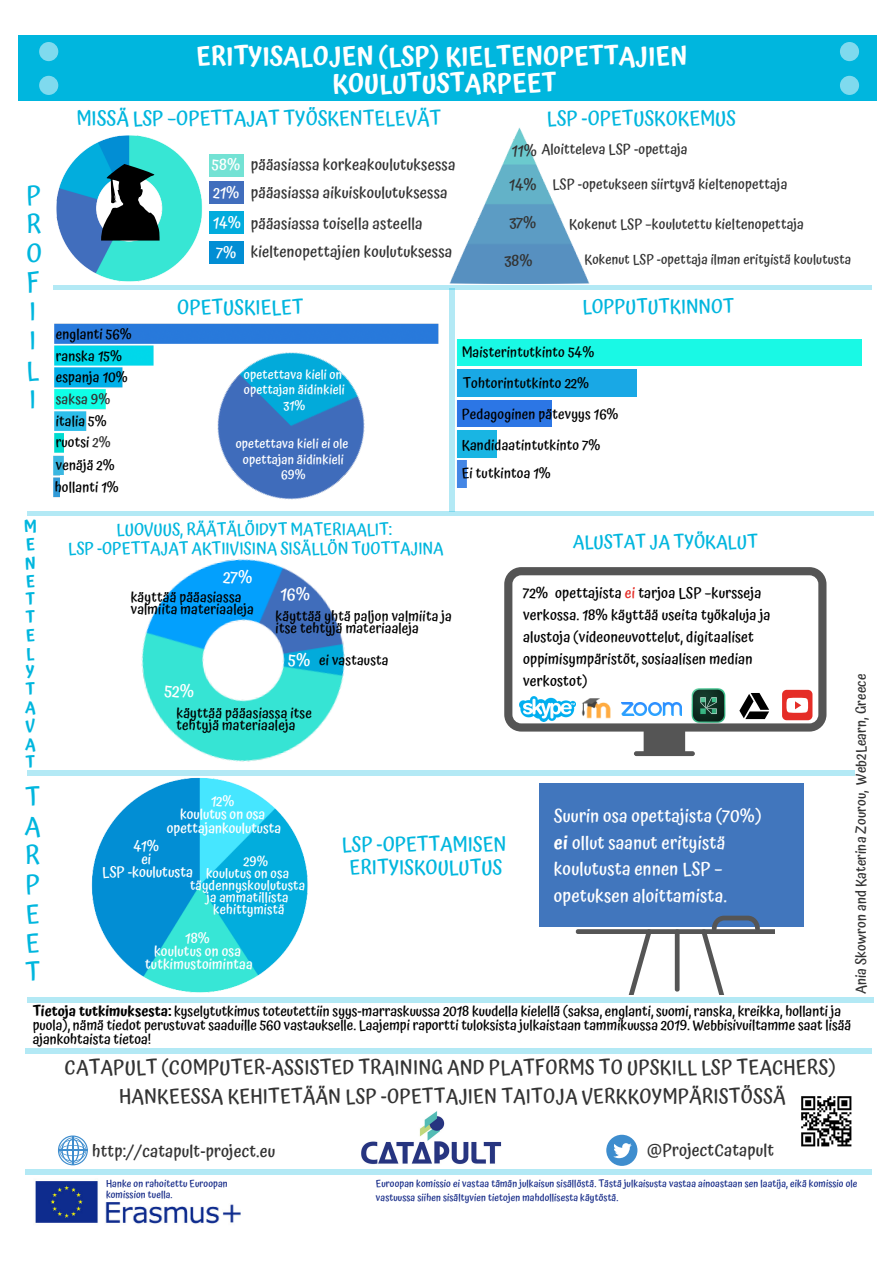
<style>
.page{position:relative;width:894px;height:1264px;background:#fff}
.page>*{position:absolute;margin:0;border:0;box-sizing:border-box;transform-origin:0 0}
.t1{font:600 25.5px/27.6px "Atma";color:#fff;text-align:center}
.t2{font:500 25.5px/29.1px "Atma";color:#00b6de}
.t3{font:500 19.8px/29.4px "Atma";letter-spacing:.01em;color:#333;text-align:center}
.t4{font:500 19.8px/22.4px "Atma";color:#00b6de;text-align:center}
.t5{font:500 19.2px "Atma";color:#00b6de}
.t6{font:500 18.45px "Atma";color:#00b6de}
.t7{font:500 18px/26.7px "Atma";letter-spacing:.01em;color:#fff}
.t8{font:500 17.85px "Atma";letter-spacing:.01em;color:#fff}
.t9{font:500 16.95px "Atma";letter-spacing:.01em;color:#333}
.t10{font:500 16.95px "Atma";color:#fff}
.t11{font:500 16.5px/18.9px "Atma";color:#00b6de;text-align:center}
.t12{font:600 16.2px/18.1px "Atma";color:#00b6de}
.t13{font:500 15.6px "Atma";letter-spacing:.01em;color:#333}
.t14{font:500 15.6px/29.7px "Atma";color:#fff;text-align:justify}
.t15{font:500 14.7px/22px "Atma";letter-spacing:.01em;color:#000}
.t16{font:500 14.55px "Atma";color:#fff}
.t17{font:500 14.1px/12.1px "Atma";letter-spacing:.01em;color:#000}
.t18{font:500 14.1px "Atma";letter-spacing:.01em;color:#333}
.t19{font:500 14.1px/13px "Atma";color:#fff;text-align:center}
.t20{font:500 13.5px "Atma";letter-spacing:.01em;color:#fff}
.t21{font:500 13.5px "Atma";letter-spacing:.01em;color:#333}
.t22{font:500 12.9px/15.5px "Atma";letter-spacing:.01em;color:#fff;text-align:center}
.t23{font:500 9.9px/14.4px "Atma";letter-spacing:.01em;color:#162b88}
.s1{font-size:15.6px}
.s2{color:#333}
.s3{font-size:16.95px;color:#fff}
.s4{color:#e52d27}
.s5{font-weight:600}
</style>
<div class="page">
<div style="left:18px;top:35px;width:858px;height:66px;background:#00b6de"></div>
<img style="left:56px;top:135px;width:146px;height:147px">
<svg style="left:101px;top:164px;width:59px;height:76px"></svg>
<div style="left:209px;top:154px;width:35px;height:23px;background:#73e2d4"></div>
<div style="left:209px;top:182px;width:35px;height:22px;background:#416ebd"></div>
<div style="left:209px;top:211px;width:35px;height:22px;background:#02acdd"></div>
<div style="left:209px;top:241px;width:35px;height:23px;background:#028ed4"></div>
<div style="left:54px;top:285px;width:817px;height:5px;background:#b3e9f5"></div>
<img style="left:54px;top:323px;width:385px;height:130px">
<img style="left:449px;top:127px;width:141px;height:156px">
<img style="left:141px;top:559px;width:228px;height:217px">
<img style="left:85px;top:775px;width:233px;height:218px">
<div style="left:539px;top:783px;width:264px;height:143px;background:#4176bd"></div>
<svg style="left:575px;top:915px;width:198px;height:79px"></svg>
<div style="left:39px;top:76px;width:19px;height:19px;background:#7fdaee;border-radius:50%"></div>
<svg style="left:839px;top:76px;width:19px;height:19px"></svg>
<svg style="left:839px;top:42px;width:19px;height:19px"></svg>
<div style="left:39px;top:42px;width:19px;height:19px;background:#7fdaee;border-radius:50%"></div>
<svg style="left:58px;top:1135px;width:30px;height:30px"></svg>
<div style="left:606px;top:1134px;width:31px;height:31px;background:#3e8dce;border-radius:50%"></div>
<svg style="left:613px;top:1143px;width:18px;height:15px"></svg>
<div style="left:25px;top:1169px;width:846px;height:6px;background:#b3e9f5"></div>
<img style="left:53px;top:455px;width:11px;height:43px">
<div style="left:64px;top:432px;width:20px;height:43px;background:#fff"></div>
<img style="left:184px;top:323px;width:213px;height:193px">
<img style="left:801px;top:1096px;width:51px;height:51px">
<div style="left:449px;top:289px;width:6px;height:223px;background:#b3e9f5"></div>
<svg style="left:572px;top:731px;width:184px;height:25px"></svg>
<img style="left:35px;top:1181px;width:206px;height:43px">
<svg style="left:504px;top:567px;width:322px;height:164px"></svg>
<img style="left:519px;top:696px;width:56px;height:25px">
<div style="left:781px;top:690px;width:31px;height:30px;background:#e52d27;border-radius:5px"></div>
<svg style="left:786px;top:697px;width:21px;height:15px"></svg>
<img style="left:579px;top:691px;width:34px;height:34px">
<svg style="left:739px;top:693px;width:30px;height:26px"></svg>
<img style="left:621px;top:702px;width:60px;height:13px">
<div style="left:26px;top:1048px;width:845px;height:5px;background:#b3e9f5"></div>
<img style="left:361px;top:1111px;width:140px;height:53px">
<img style="left:456px;top:339px;width:405px;height:149px">
<div style="left:636px;top:369px;width:105px;height:30px;background:#fff"></div>
<div style="left:552px;top:400px;width:77px;height:30px;background:#fff"></div>
<div style="left:497px;top:430px;width:46px;height:30px;background:#fff"></div>
<hr style="left:27px;top:511px;width:846px;height:4px;background:#b3e9f5">
<div style="left:27px;top:770px;width:827px;height:5px;background:#b3e9f5"></div>
<div style="left:27px;top:997px;width:846px;height:5px;background:#b3e9f5"></div>
<img style="left:691px;top:687px;width:34px;height:43px">
<div style="left:60px;top:475px;width:16px;height:22px;background:#fff"></div>
<div style="left:105px;top:1176px;width:149px;height:25px;background:#fff"></div>
<h1 class="t1" style="left:196px;top:42px;width:492px">ERITYISALOJEN (LSP) KIELTENOPETTAJIEN<br>KOULUTUSTARPEET</h1>
<h2 class="t4" style="left:76px;top:107px;width:366px">MISSÄ LSP –OPETTAJAT TYÖSKENTELEVÄT</h2>
<h2 class="t4" style="left:547px;top:107px;width:190px">LSP -OPETUSKOKEMUS</h2>
<h1 class="t2" style="left:27px;top:181px;width:17px">P<br>R<br>O<br>F<br>I<br>I<br>L<br>I</h1>
<p class="t12" style="left:24px;top:517px;width:14px">M<br>E<br>N<br>E<br>T<br>T<br>E<br>L<br>Y<br>T<br>A<br>V<br>A<br>T</p>
<h1 class="t2" style="left:25px;top:782px;width:18px;text-align:justify">T A R P E E T</h1>
<p class="t14" style="left:212px;top:150px;width:30px">58%</p>
<p class="t14" style="left:213px;top:178px;width:29px">21% 14% 7%</p>
<p class="t13" style="left:251px;top:155px;width:206px">pääasiassa korkeakoulutuksessa</p>
<p class="t13" style="left:251px;top:183px;width:198px">pääasiassa aikuiskoulutuksessa</p>
<p class="t13" style="left:251px;top:214px;width:173px">pääasiassa toisella asteella</p>
<p class="t13" style="left:251px;top:243px;width:203px">kieltenopettajien koulutuksessa</p>
<p class="t18" style="left:511px;top:141px;width:177px"><span class="s1">11%</span> Aloitteleva LSP -opettaja</p>
<p class="t13" style="left:509px;top:176px;width:29px">14%</p>
<p class="t13" style="left:509px;top:214px;width:28px">37%</p>
<p class="t18" style="left:552px;top:176px;width:236px">LSP -opetukseen siirtyvä kieltenopettaja</p>
<p class="t18" style="left:569px;top:216px;width:236px">Kokenut LSP –koulutettu kieltenopettaja</p>
<p class="t13" style="left:504px;top:251px;width:30px">38%</p>
<p class="t21" style="left:584px;top:251px;width:268px">Kokenut LSP -opettaja ilman erityistä koulutusta</p>
<p class="t17" style="left:56px;top:327px;width:77px">englanti 56%</p>
<p class="t17" style="left:56px;top:350px;width:68px">ranska 15%</p>
<p class="t17" style="left:56px;top:371px;width:74px">espanja 10%</p>
<p class="t17" style="left:56px;top:415px;width:52px">italia 5%</p>
<p class="t18" style="left:56px;top:390px;width:56px">saksa 9%</p>
<p class="t17" style="left:56px;top:436px;width:56px">ruotsi <span class="s2">2%</span></p>
<p class="t17" style="left:56px;top:459px;width:60px">venäjä 2%</p>
<p class="t17" style="left:55px;top:481px;width:66px">hollanti 1%</p>
<h2 class="t4" style="left:177px;top:295px;width:128px">OPETUSKIELET</h2>
<h3 class="t5" style="left:582px;top:295px;width:153px">LOPPUTUTKINNOT</h3>
<p class="t22" style="left:244px;top:367px;width:102px">opetettava kieli on opettajan äidinkieli<br>31%</p>
<p class="t22" style="left:236px;top:436px;width:114px">opetettava kieli ei ole opettajan äidinkieli<br>69%</p>
<p class="t17" style="left:461px;top:346px;width:134px">Maisterintutkinto 54%</p>
<p class="t17" style="left:462px;top:376px;width:128px">Tohtorintutkinto 22%</p>
<p class="t17" style="left:461px;top:408px;width:158px">Pedagoginen pätevyys 16%</p>
<p class="t17" style="left:461px;top:439px;width:140px">Kandidaatintutkinto 7%</p>
<p class="t17" style="left:461px;top:467px;width:90px">Ei tutkintoa 1%</p>
<p class="t11" style="left:68px;top:520px;width:377px">LUOVUUS, RÄÄTÄLÖIDYT MATERIAALIT:<br>LSP -OPETTAJAT AKTIIVISINA SISÄLLÖN TUOTTAJINA</p>
<p class="t10" style="left:223px;top:567px;width:31px">27%</p>
<p class="t17" style="left:131px;top:591px;width:125px">käyttää pääasiassa valmiita materiaaleja</p>
<p class="t10" style="left:164px;top:681px;width:31px">52%</p>
<p class="t10" style="left:280px;top:584px;width:31px">16%</p>
<p class="t17" style="left:275px;top:610px;width:178px">käyttää yhtä paljon valmiita ja itse tehtyjä materiaaleja</p>
<p class="t17" style="left:288px;top:654px;width:102px"><span class="s3">5%</span> ei vastausta</p>
<p class="t17" style="left:176px;top:707px;width:137px">käyttää pääasiassa itse tehtyjä materiaaleja</p>
<h3 class="t6" style="left:572px;top:530px;width:186px">ALUSTAT JA TYÖKALUT</h3>
<p class="t15" style="left:523px;top:582px;width:249px">72% opettajista <span class="s4">ei</span> tarjoa LSP –kursseja verkossa. 18% käyttää useita työkaluja ja alustoja (videoneuvottelut, digitaaliset oppimisympäristöt, sosiaalisen median verkostot)</p>
<p class="t19" style="left:167px;top:795px;width:116px">12%<br>koulutus on osa opettajankoulutusta</p>
<p class="t16" style="left:133px;top:837px;width:27px">41%</p>
<p class="t19" style="left:141px;top:852px;width:11px">ei</p>
<p class="t16" style="left:102px;top:863px;width:92px">LSP -koulutusta</p>
<p class="t20" style="left:243px;top:854px;width:26px">29%</p>
<p class="t20" style="left:206px;top:865px;width:85px">koulutus on osa</p>
<p class="t20" style="left:190px;top:877px;width:117px">täydennyskoulutusta</p>
<p class="t20" style="left:206px;top:889px;width:84px">ja ammatillista</p>
<p class="t20" style="left:213px;top:901px;width:73px">kehittymistä</p>
<p class="t19" style="left:145px;top:931px;width:109px">18%<br>koulutus on osa tutkimustoimintaa</p>
<h2 class="t4" style="left:342px;top:833px;width:166px">LSP -OPETTAMISEN<br>ERITYISKOULUTUS</h2>
<p class="t8" style="left:553px;top:805px;width:209px">Suurin osa opettajista (70%)</p>
<p class="t7" style="left:553px;top:829px;width:174px"><span class="s5">ei</span> ollut saanut erityistä koulutusta ennen LSP – opetuksen aloittamista.</p>
<p class="t18" style="left:852px;top:994px;width:322px;rotate:-90deg">Ania Skowron and Katerina Zourou, Web2Learn, Greece</p>
<p class="t17" style="left:33px;top:1004px;width:819px;line-height:13.8px"><span class="s5">Tietoja tutkimuksesta:</span> kyselytutkimus toteutettiin syys-marraskuussa 2018 kuudella kielellä (saksa, englanti, suomi, ranska, kreikka, hollanti ja puola), nämä tiedot perustuvat saaduille 560 vastaukselle. Laajempi raportti tuloksista julkaistaan tammikuussa 2019. Webbisivuiltamme saat lisää ajankohtaista tietoa!</p>
<h2 class="t3" style="left:65px;top:1052px;width:772px">CATAPULT (COMPUTER-ASSISTED TRAINING AND PLATFORMS TO UPSKILL LSP TEACHERS)<br>HANKEESSA KEHITETÄÄN LSP -OPETTAJIEN TAITOJA VERKKOYMPÄRISTÖSSÄ</h2>
<p class="t9" style="left:92px;top:1141px;width:184px">http://catapult-project.eu</p>
<p class="t9" style="left:647px;top:1139px;width:129px">@ProjectCatapult</p>
<p class="t23" style="left:376px;top:1176px;width:483px">Euroopan komissio ei vastaa tämän julkaisun sisällöstä. Tästä julkaisusta vastaa ainoastaan sen laatija, eikä komissio ole vastuussa siihen sisältyvien tietojen mahdollisesta käytöstä.</p>
<p class="t23" style="left:106px;top:1178px;width:123px;line-height:10.6px">Hanke on rahoitettu Euroopan komission tuella.</p>
</div>
